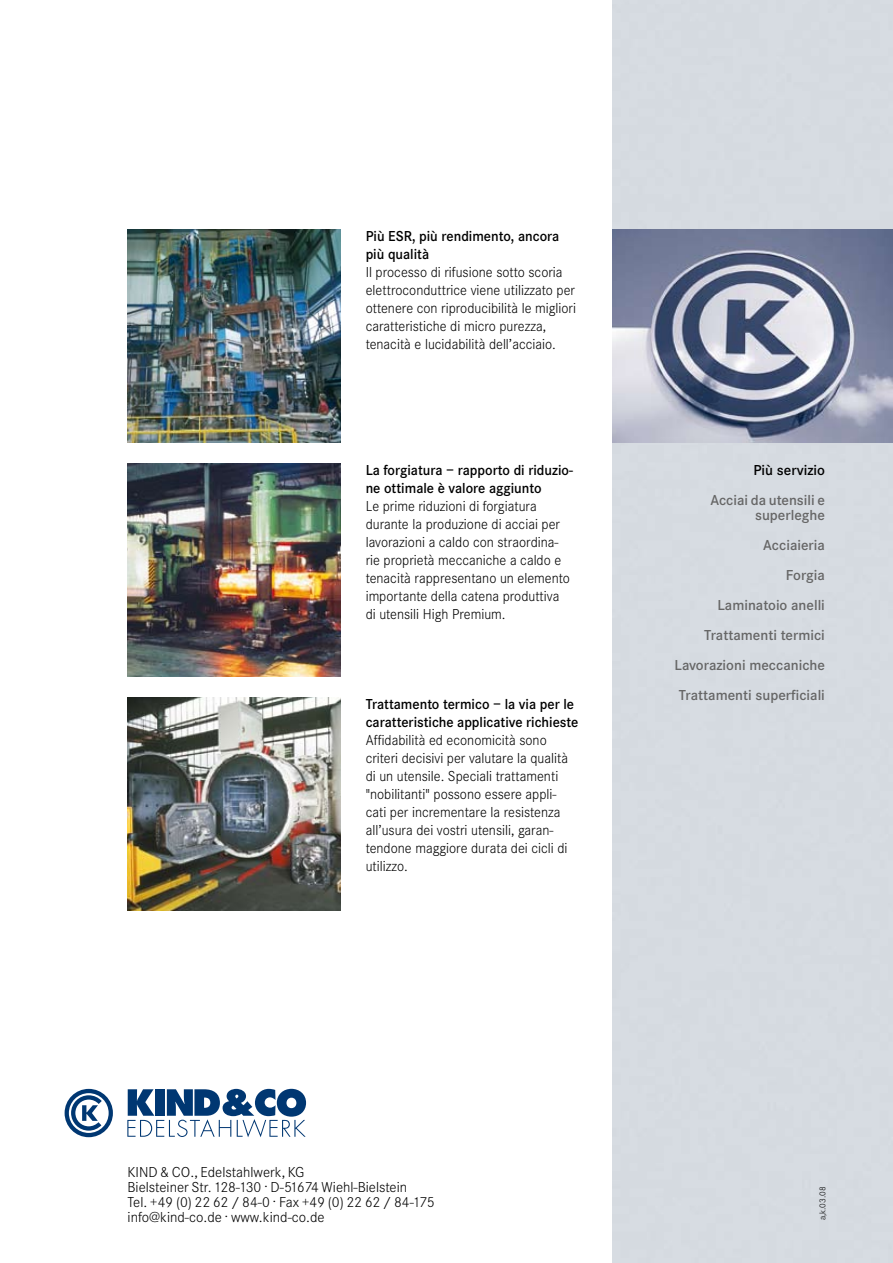
<style>
.page{position:relative;width:893px;height:1263px;background:#fff}
.page>*{position:absolute;margin:0;border:0;box-sizing:border-box;transform-origin:0 0}
.t1{font:300 15px/18px "Corporate S";color:#000;scale:.96 1}
.t2{font:600 15px/18px "Corporate S";color:#000;scale:.96 1}
.t3{font:300 15px/15px "Corporate S";color:#000}
.t4{font:600 15px/30px "Corporate S";color:#666;text-align:right}
.t5{font:600 15px "Corporate S";color:#000}
.t6{font:300 9px "Corporate S";color:#000}
</style>
<div class="page">
<div style="left:612px;top:0;width:281px;height:1263px;background:#d7dce2"></div>
<svg style="left:127px;top:1089px;width:179px;height:48px"></svg>
<img style="left:612px;top:230px;width:281px;height:212px">
<svg style="left:64px;top:1088px;width:49px;height:50px"></svg>
<img style="left:128px;top:230px;width:212px;height:212px">
<img style="left:128px;top:463px;width:212px;height:213px">
<img style="left:128px;top:697px;width:212px;height:213px">
<p class="t2" style="left:366px;top:227px;width:203px">Più ESR, più rendimento, ancora più qualità</p>
<p class="t1" style="left:366px;top:263px;width:221px">Il processo di rifusione sotto scoria elettroconduttrice viene utilizzato per ottenere con riproducibilità le migliori caratteristiche di micro purezza, tenacità e lucidabilità dell’acciaio.</p>
<p class="t2" style="left:366px;top:461px;width:217px">La forgiatura – rapporto di riduzio&shy;ne ottimale è valore aggiunto</p>
<p class="t1" style="left:366px;top:497px;width:214px">Le prime riduzioni di forgiatura durante la produzione di acciai per lavorazioni a caldo con straordina&shy;rie proprietà meccaniche a caldo e tenacità rappresentano un elemento importante della catena produttiva di utensili High Premium.</p>
<p class="t2" style="left:366px;top:695px;width:223px">Trattamento termico – la via per le caratteristiche applicative richieste</p>
<p class="t1" style="left:366px;top:731px;width:212px">Affidabilità ed economicità sono criteri decisivi per valutare la qualità di un utensile. Speciali trattamenti "nobilitanti" possono essere appli&shy;cati per incrementare la resistenza all’usura dei vostri utensili, garan&shy;tendone maggiore durata dei cicli di utilizzo.</p>
<p class="t5" style="left:753px;top:461px;width:73px">Più servizio</p>
<p class="t4" style="left:710px;top:492px;width:116px;line-height:15px">Acciai da utensili e superleghe</p>
<p class="t4" style="left:675px;top:530px;width:152px">Acciaieria<br>Forgia<br>Laminatoio anelli<br>Trattamenti termici<br>Lavorazioni meccaniche<br>Trattamenti superficiali</p>
<p class="t3" style="left:128px;top:1165px;width:309px">KIND &amp; CO., Edelstahlwerk, KG<br>Bielsteiner Str. 128-130 . D-51674 Wiehl-Bielstein<br>Tel. +49 (0) 22 62 / 84-0 . Fax +49 (0) 22 62 / 84-175 info@kind-co.de . www.kind-co.de</p>
<p class="t6" style="left:817px;top:1220px;width:35px;rotate:-90deg">a,k.03.08</p>
</div>
